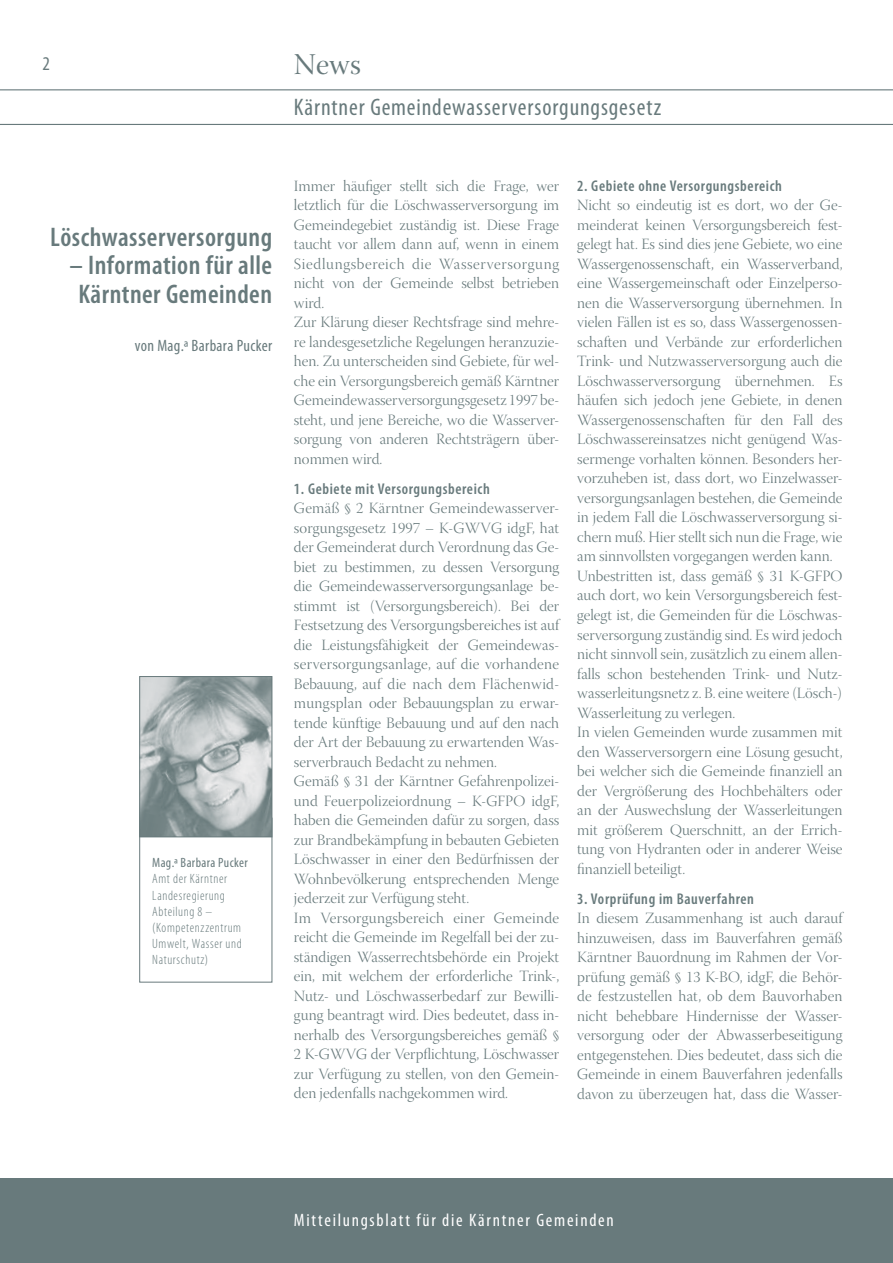
<style>
.page{position:relative;width:893px;height:1263px;background:#fff}
.page>*{position:absolute;margin:0;border:0;box-sizing:border-box;transform-origin:0 0}
.t1{font:30px "Warnock Pro Disp";color:#687a7c}
.t2{font:600 condensed 27px/28.5px "Myriad Pro";letter-spacing:.02em;color:#687a7c;text-align:center}
.t3{font:condensed 24px "Myriad Pro";letter-spacing:.035em;color:#687a7c}
.t4{font:condensed 19.5px "Myriad Pro";color:#687a7c}
.t5{font:condensed 18px "Myriad Pro";letter-spacing:.095em;color:#fff}
.t6{font:condensed 16.5px "Myriad Pro";letter-spacing:.02em;color:#687a7c}
.t7{font:15.6px/19.5px "Warnock Pro Light Disp";color:#687a7c}
.t8{font:600 condensed 15.6px "Myriad Pro";letter-spacing:.04em;color:#687a7c}
.t9{font:300 condensed 13.5px/16.2px "Myriad Pro";letter-spacing:.045em;color:#687a7c}
.t10{font:condensed 13.5px "Myriad Pro";letter-spacing:.025em;color:#687a7c}
</style>
<div class="page">
<div style="left:0;top:1178px;width:893px;height:85px;background:#687a7c"></div>
<hr style="left:0;top:124px;width:893px;height:1px;background:#687a7c">
<hr style="left:0;top:89px;width:893px;height:1px;background:#687a7c">
<img style="left:142px;top:678px;width:128px;height:157px">
<div style="left:140px;top:676px;width:132px;height:161px;border:1px solid #687a7c"></div>
<p class="t4" style="left:43px;top:52px;width:9px">2</p>
<h1 class="t1" style="left:294px;top:48px;width:68px">News</h1>
<h3 class="t3" style="left:294px;top:93px;width:369px">Kärntner Gemeindewasserversorgungsgesetz</h3>
<h2 class="t2" style="left:50px;top:222px;width:223px">Löschwasserversorgung</h2>
<h2 class="t2" style="left:69px;top:250px;width:204px">– Information für alle<br>Kärntner Gemeinden</h2>
<p class="t6" style="left:135px;top:336px;width:139px">von Mag.ª Barbara Pucker</p>
<p class="t10" style="left:152px;top:854px;width:97px">Mag.ª Barbara Pucker</p>
<p class="t9" style="left:152px;top:871px;width:91px">Amt der Kärntner<br>Landesregierung<br>Abteilung 8 – (Kompetenzzentrum<br>Umwelt, Wasser und<br>Naturschutz)</p>
<p class="t7" style="left:294px;top:177px;width:267px">Immer häufiger stellt sich die Frage, wer letztlich für die Löschwasserversorgung im Gemeindegebiet zuständig ist. Diese Frage taucht vor allem dann auf, wenn in einem Siedlungsbereich die Wasserversorgung nicht von der Gemeinde selbst betrieben wird.<br>Zur Klärung dieser Rechtsfrage sind mehre&shy;re landesgesetzliche Regelungen heranzuzie&shy;hen. Zu unterscheiden sind Gebiete, für wel&shy;che ein Versorgungsbereich gemäß Kärntner Gemeindewasserversorgungsgesetz 1997 be&shy;steht, und jene Bereiche, wo die Wasserver&shy;sorgung von anderen Rechtsträgern über&shy;nommen wird.</p>
<p class="t8" style="left:294px;top:479px;width:197px">1. Gebiete mit Versorgungsbereich</p>
<p class="t7" style="left:294px;top:500px;width:267px">Gemäß § 2 Kärntner Gemeindewasserver&shy;sorgungsgesetz 1997 – K-GWVG idgF, hat der Gemeinderat durch Verordnung das Ge&shy;biet zu bestimmen, zu dessen Versorgung die Gemeindewasserversorgungsanlage be&shy;stimmt ist (Versorgungsbereich). Bei der Festsetzung des Versorgungsbereiches ist auf die Leistungsfähigkeit der Gemeindewas&shy;serversorgungsanlage, auf die vorhandene Bebauung, auf die nach dem Flächenwid&shy;mungsplan oder Bebauungsplan zu erwar&shy;tende künftige Bebauung und auf den nach der Art der Bebauung zu erwartenden Was&shy;serverbrauch Bedacht zu nehmen.<br>Gemäß § 31 der Kärntner Gefahrenpolizei&shy;und Feuerpolizeiordnung – K-GFPO idgF, haben die Gemeinden dafür zu sorgen, dass zur Brandbekämpfung in bebauten Gebieten Löschwasser in einer den Bedürfnissen der Wohnbevölkerung entsprechenden Menge jederzeit zur Verfügung steht.<br>Im Versorgungsbereich einer Gemeinde reicht die Gemeinde im Regelfall bei der zu&shy;ständigen Wasserrechtsbehörde ein Projekt ein, mit welchem der erforderliche Trink-, Nutz- und Löschwasserbedarf zur Bewilli&shy;gung beantragt wird. Dies bedeutet, dass in&shy;nerhalb des Versorgungsbereiches gemäß § 2 K-GWVG der Verpflichtung, Löschwasser zur Verfügung zu stellen, von den Gemein&shy;den jedenfalls nachgekommen wird.</p>
<p class="t8" style="left:577px;top:176px;width:206px">2. Gebiete ohne Versorgungsbereich</p>
<p class="t7" style="left:577px;top:197px;width:267px">Nicht so eindeutig ist es dort, wo der Ge&shy;meinderat keinen Versorgungsbereich fest&shy;gelegt hat. Es sind dies jene Gebiete, wo eine Wassergenossenschaft, ein Wasserverband, eine Wassergemeinschaft oder Einzelperso&shy;nen die Wasserversorgung übernehmen. In vielen Fällen ist es so, dass Wassergenossen&shy;schaften und Verbände zur erforderlichen Trink- und Nutzwasserversorgung auch die Löschwasserversorgung übernehmen. Es häufen sich jedoch jene Gebiete, in denen Wassergenossenschaften für den Fall des Löschwassereinsatzes nicht genügend Was&shy;sermenge vorhalten können. Besonders her&shy;vorzuheben ist, dass dort, wo Einzelwasser&shy;versorgungsanlagen bestehen, die Gemeinde in jedem Fall die Löschwasserversorgung si&shy;chern muß. Hier stellt sich nun die Frage, wie am sinnvollsten vorgegangen werden kann.<br>Unbestritten ist, dass gemäß § 31 K-GFPO auch dort, wo kein Versorgungsbereich fest&shy;gelegt ist, die Gemeinden für die Löschwas&shy;serversorgung zuständig sind. Es wird jedoch nicht sinnvoll sein, zusätzlich zu einem allen&shy;falls schon bestehenden Trink- und Nutz&shy;wasserleitungsnetz z. B. eine weitere (Lösch-)<br>Wasserleitung zu verlegen.<br>In vielen Gemeinden wurde zusammen mit den Wasserversorgern eine Lösung gesucht, bei welcher sich die Gemeinde finanziell an der Vergrößerung des Hochbehälters oder an der Auswechslung der Wasserleitungen mit größerem Querschnitt, an der Errich&shy;tung von Hydranten oder in anderer Weise finanziell beteiligt.</p>
<p class="t8" style="left:577px;top:889px;width:178px">3. Vorprüfung im Bauverfahren</p>
<p class="t7" style="left:577px;top:910px;width:267px;text-align:justify">In diesem Zusammenhang ist auch darauf hinzuweisen, dass im Bauverfahren gemäß Kärntner Bauordnung im Rahmen der Vor&shy;prüfung gemäß § 13 K-BO, idgF, die Behör&shy;de festzustellen hat, ob dem Bauvorhaben nicht behebbare Hindernisse der Wasser&shy;versorgung oder der Abwasserbeseitigung entgegenstehen. Dies bedeutet, dass sich die Gemeinde in einem Bauverfahren jedenfalls davon zu überzeugen hat, dass die Wasser-</p>
<p class="t5" style="left:294px;top:1209px;width:321px">Mitteilungsblatt für die Kärntner Gemeinden</p>
</div>
